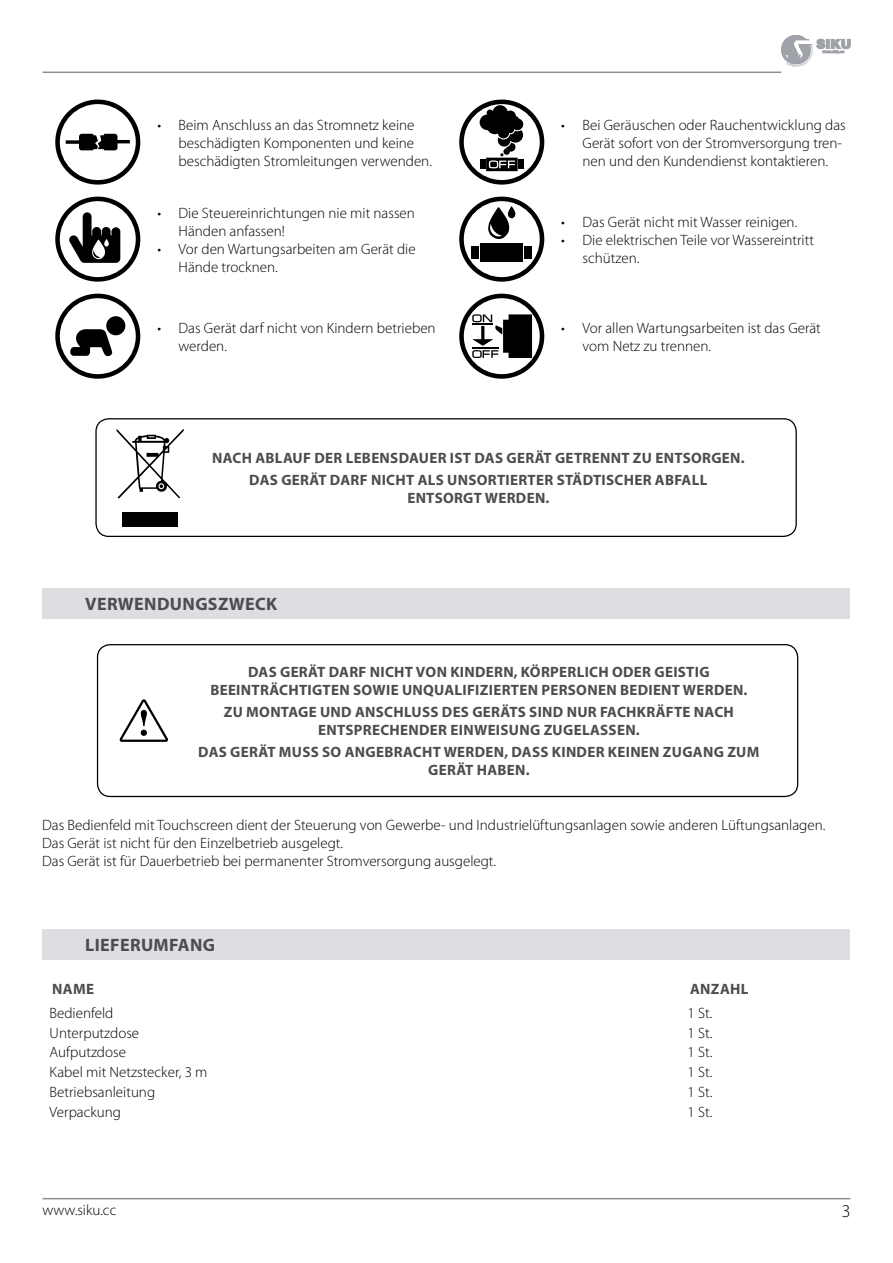
<style>
.page{position:relative;width:893px;height:1263px;background:#fff}
.page>*{position:absolute;margin:0;border:0;box-sizing:border-box;transform-origin:0 0}
.t1{font:700 18px "Myriad Pro";letter-spacing:.02em;color:#4b4d50}
.t2{font:300 18px "Myriad Pro";color:#000}
.t3{font:300 15px/18px "Myriad Pro";color:#000}
.t4{font:700 15px/18px "Myriad Pro";letter-spacing:.02em;color:#4b4d50;text-align:center}
</style>
<div class="page">
<hr style="left:43px;top:1198px;width:807px;height:1px;background:#8e9196">
<hr style="left:43px;top:72px;width:738px;height:1px;background:#8e9196">
<svg style="left:781px;top:35px;width:69px;height:32px"></svg>
<svg style="left:55px;top:100px;width:85px;height:85px"></svg>
<svg style="left:459px;top:100px;width:85px;height:85px"></svg>
<svg style="left:55px;top:197px;width:85px;height:85px"></svg>
<svg style="left:459px;top:197px;width:85px;height:85px"></svg>
<svg style="left:55px;top:294px;width:85px;height:85px"></svg>
<div style="left:106px;top:316px;width:19px;height:19px;background:#000;border-radius:50%"></div>
<svg style="left:459px;top:294px;width:85px;height:85px"></svg>
<div style="left:95px;top:418px;width:702px;height:119px;border:1px solid #000;border-radius:13px"></div>
<svg style="left:117px;top:428px;width:67px;height:71px"></svg>
<div style="left:122px;top:513px;width:56px;height:14px;background:#000"></div>
<div style="left:43px;top:588px;width:807px;height:31px;background:#dcdee1"></div>
<div style="left:43px;top:929px;width:807px;height:30px;background:#dcdee1"></div>
<div style="left:97px;top:644px;width:701px;height:153px;border:1px solid #000;border-radius:13px"></div>
<svg style="left:120px;top:699px;width:48px;height:43px"></svg>
<p class="t3" style="left:179px;top:116px;width:255px;text-indent:-21px">• Beim Anschluss an das Stromnetz keine beschädigten Komponenten und keine beschädigten Stromleitungen verwenden.</p>
<p class="t3" style="left:583px;top:116px;width:265px;text-indent:-21px">• Bei Geräuschen oder Rauchentwicklung das<br>Gerät sofort von der Stromversorgung tren&shy;nen und den Kundendienst kontaktieren.</p>
<p class="t3" style="left:179px;top:204px;width:238px;text-indent:-21px">• Die Steuereinrichtungen nie mit nassen<br>Händen anfassen!</p>
<p class="t3" style="left:179px;top:240px;width:239px;text-indent:-21px">• Vor den Wartungsarbeiten am Gerät die<br>Hände trocknen.</p>
<p class="t3" style="left:561px;top:213px;width:237px">• Das Gerät nicht mit Wasser reinigen.</p>
<p class="t3" style="left:583px;top:231px;width:233px;text-indent:-21px">• Die elektrischen Teile vor Wassereintritt schützen.</p>
<p class="t3" style="left:179px;top:319px;width:259px;text-indent:-21px">• Das Gerät darf nicht von Kindern betrieben werden.</p>
<p class="t3" style="left:583px;top:319px;width:240px;text-indent:-21px">• Vor allen Wartungsarbeiten ist das Gerät vom Netz zu trennen.</p>
<p class="t4" style="left:212px;top:446px;width:534px;line-height:22.2px">NACH ABLAUF DER LEBENSDAUER IST DAS GERÄT GETRENNT ZU ENTSORGEN.<br>DAS GERÄT DARF NICHT ALS UNSORTIERTER STÄDTISCHER ABFALL</p>
<p class="t4" style="left:407px;top:489px;width:144px">ENTSORGT WERDEN.</p>
<p class="t1" style="left:85px;top:592px;width:194px">VERWENDUNGSZWECK</p>
<p class="t4" style="left:210px;top:662px;width:539px">DAS GERÄT DARF NICHT VON KINDERN, KÖRPERLICH ODER GEISTIG<br>BEEINTRÄCHTIGTEN SOWIE UNQUALIFIZIERTEN PERSONEN BEDIENT WERDEN.</p>
<p class="t4" style="left:224px;top:703px;width:512px">ZU MONTAGE UND ANSCHLUSS DES GERÄTS SIND NUR FACHKRÄFTE NACH<br>ENTSPRECHENDER EINWEISUNG ZUGELASSEN.</p>
<p class="t4" style="left:198px;top:743px;width:563px">DAS GERÄT MUSS SO ANGEBRACHT WERDEN, DASS KINDER KEINEN ZUGANG ZUM<br>GERÄT HABEN.</p>
<p class="t3" style="left:42px;top:816px;width:785px">Das Bedienfeld mit Touchscreen dient der Steuerung von Gewerbe- und Industrielüftungsanlagen sowie anderen Lüftungsanlagen.<br>Das Gerät ist nicht für den Einzelbetrieb ausgelegt.<br>Das Gerät ist für Dauerbetrieb bei permanenter Stromversorgung ausgelegt.</p>
<p class="t1" style="left:85px;top:933px;width:131px">LIEFERUMFANG</p>
<p class="t4" style="left:52px;top:979px;width:43px">NAME</p>
<p class="t4" style="left:690px;top:979px;width:60px">ANZAHL</p>
<p class="t3" style="left:50px;top:1004px;width:65px">Bedienfeld</p>
<p class="t3" style="left:687px;top:1004px;width:26px">1 St.</p>
<p class="t3" style="left:50px;top:1024px;width:91px">Unterputzdose</p>
<p class="t3" style="left:687px;top:1024px;width:26px">1 St.</p>
<p class="t3" style="left:50px;top:1043px;width:78px">Aufputzdose</p>
<p class="t3" style="left:687px;top:1043px;width:26px">1 St.</p>
<p class="t3" style="left:50px;top:1063px;width:159px">Kabel mit Netzstecker, 3 m</p>
<p class="t3" style="left:687px;top:1063px;width:26px">1 St.</p>
<p class="t3" style="left:50px;top:1083px;width:107px">Betriebsanleitung</p>
<p class="t3" style="left:687px;top:1083px;width:26px">1 St.</p>
<p class="t3" style="left:50px;top:1103px;width:73px">Verpackung</p>
<p class="t3" style="left:687px;top:1103px;width:26px">1 St.</p>
<p class="t3" style="left:43px;top:1201px;width:75px">www.siku.cc</p>
<p class="t2" style="left:842px;top:1201px;width:10px">3</p>
</div>
